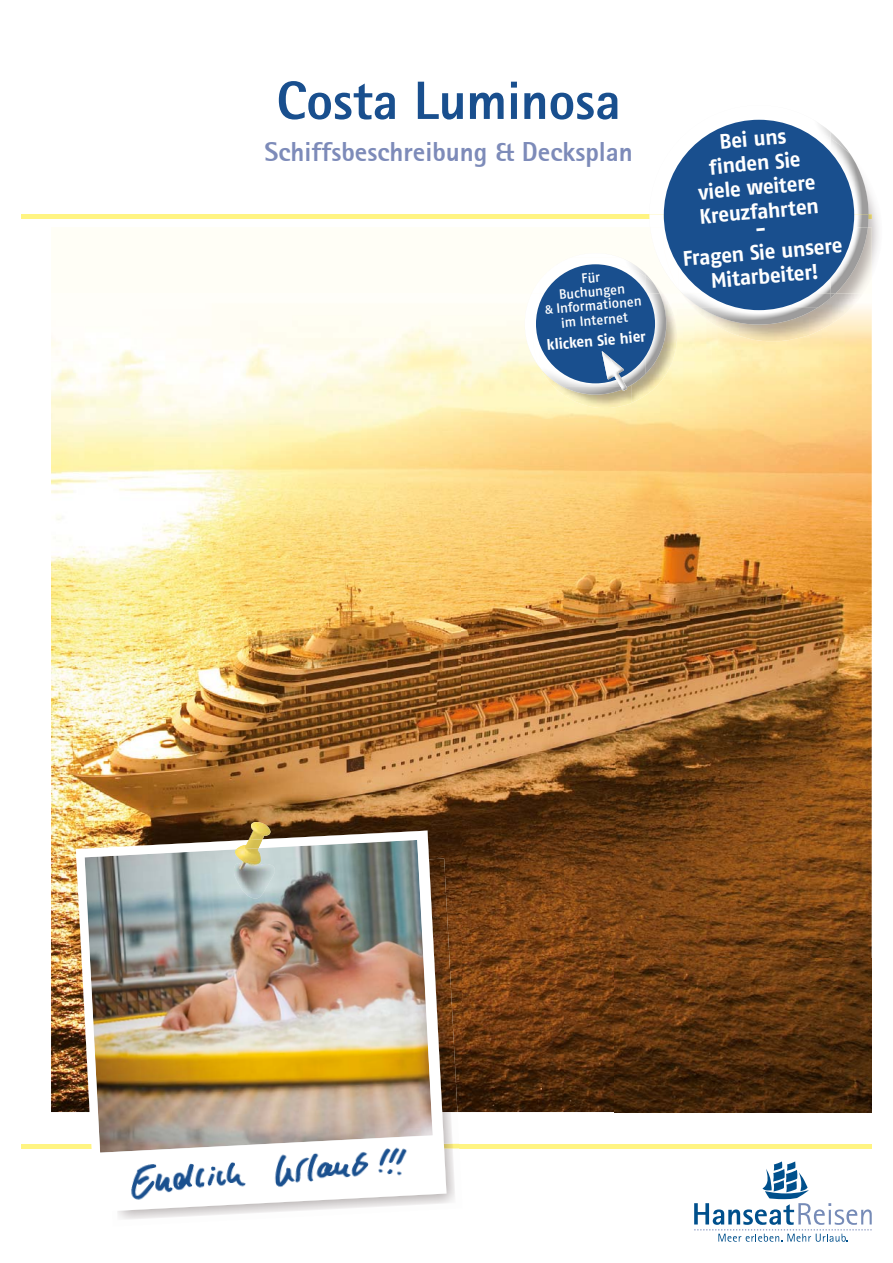
<style>
.page{position:relative;width:893px;height:1263px;background:#fff}
.page>*{position:absolute;margin:0;border:0;box-sizing:border-box;transform-origin:0 0}
.t1{font:800 54px "Rotis Sans Serif";letter-spacing:-.005em;color:#194f8e}
.t2{font:800 27px "Rotis Sans Serif";color:#7d8bb9}
.t3{font:700 21px/24.2px "Fago OT";color:#fff;text-align:center}
.t4{font:700 15px "Fago OT";color:#fff}
.t5{font:500 13.5px/13.8px "Fago OT";color:#fff;text-align:center}
.s1{font-size:12px}
</style>
<div class="page">
<hr style="left:21px;top:1144px;width:851px;height:4px;background:#fff482">
<div style="left:21px;top:214px;width:851px;height:5px;background:#fff482"></div>
<svg style="left:694px;top:1161px;width:178px;height:81px"></svg>
<div style="left:51px;top:227px;width:821px;height:885px;background:#fffef6"></div>
<img style="left:51px;top:327px;width:410px;height:529px">
<img style="left:461px;top:337px;width:103px;height:775px">
<img style="left:616px;top:309px;width:256px;height:803px">
<img style="left:564px;top:405px;width:52px;height:707px">
<img style="left:51px;top:856px;width:25px;height:256px">
<img style="left:446px;top:856px;width:16px;height:256px">
<img style="left:117px;top:1112px;width:345px;height:107px">
<img style="left:446px;top:1144px;width:13px;height:4px">
<img style="left:446px;top:858px;width:11px;height:254px">
<img style="left:76px;top:831px;width:370px;height:381px">
<img style="left:85px;top:840px;width:348px;height:313px">
<img style="left:248px;top:822px;width:22px;height:18px">
<img style="left:236px;top:839px;width:27px;height:9px">
<img style="left:234px;top:848px;width:41px;height:51px">
<img style="left:126px;top:1144px;width:287px;height:60px">
<img style="left:682px;top:294px;width:181px;height:47px">
<img style="left:664px;top:227px;width:15px;height:40px">
<img style="left:831px;top:154px;width:38px;height:140px">
<img style="left:700px;top:294px;width:135px;height:31px">
<img style="left:679px;top:132px;width:152px;height:162px">
<img style="left:650px;top:119px;width:161px;height:108px">
<img style="left:831px;top:132px;width:19px;height:22px">
<img style="left:850px;top:154px;width:19px;height:73px">
<svg style="left:868px;top:214px;width:4px;height:5px"></svg>
<img style="left:835px;top:227px;width:33px;height:67px">
<img style="left:810px;top:119px;width:20px;height:13px">
<img style="left:679px;top:119px;width:28px;height:21px">
<svg style="left:679px;top:289px;width:4px;height:5px"></svg>
<img style="left:682px;top:294px;width:149px;height:13px">
<div style="left:665px;top:121px;width:188px;height:188px;background:#194f8e;border-radius:50%"></div>
<img style="left:632px;top:301px;width:45px;height:102px">
<img style="left:540px;top:391px;width:46px;height:14px">
<img style="left:586px;top:395px;width:46px;height:13px">
<img style="left:525px;top:337px;width:11px;height:29px">
<img style="left:533px;top:337px;width:3px;height:28px">
<img style="left:563px;top:296px;width:103px;height:99px">
<svg style="left:536px;top:264px;width:127px;height:127px;background:#5c7fa6"></svg>
<h1 class="t1" style="left:276px;top:66px;width:346px">Costa Luminosa</h1>
<p class="t2" style="left:264px;top:135px;width:370px">Schiffsbeschreibung &amp; Decksplan</p>
<p class="t3" style="left:692px;top:134px;width:121px;rotate:-5deg">Bei uns finden Sie viele weitere<br>Kreuzfahrten</p>
<p class="t3" style="left:680px;top:226px;width:162px;line-height:23.4px;rotate:-5deg">-<br>Fragen Sie unsere<br>Mitarbeiter!</p>
<p class="t5" style="left:542px;top:275px;width:99px;rotate:-5deg">Für<br>Buchungen<br><span class="s1">&amp;</span> Informationen</p>
<p class="t5" style="left:560px;top:316px;width:69px;rotate:-5deg">im Internet</p>
<p class="t4" style="left:546px;top:339px;width:101px;rotate:-5deg">klicken Sie hier</p>
</div>
